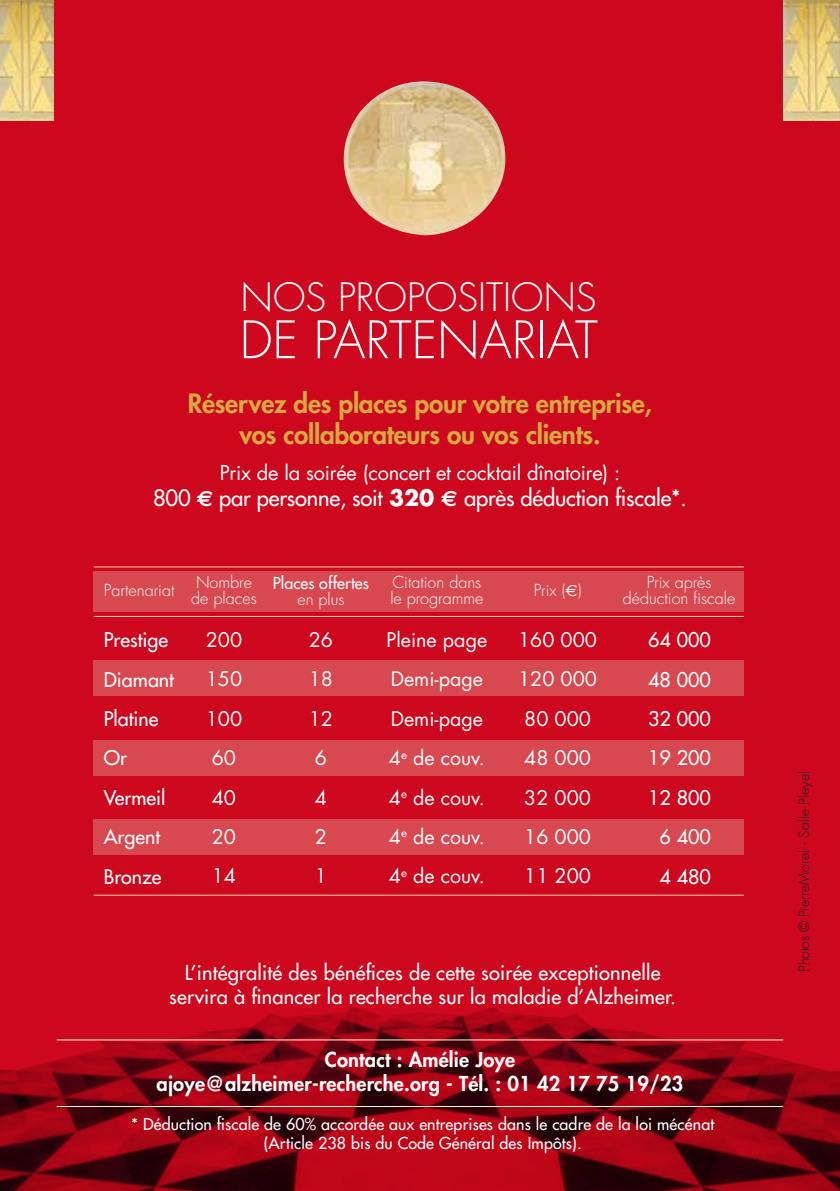
<style>
.page{position:relative;width:840px;height:1191px;background:#fff}
.page>*{position:absolute;margin:0;border:0;box-sizing:border-box;transform-origin:0 0}
.t1{font:300 50.2px "Futura";color:#fff}
.t2{font:300 38px "Futura";color:#fff}
.t3{font:800 26px/31.2px "Futura";letter-spacing:-.01em;color:#d7a941;text-align:center}
.t4{font:22px "Futura";letter-spacing:-.01em;color:#fff}
.t5{font:20px/24px "Futura";letter-spacing:.01em;color:#fff;text-align:center}
.t6{font:800 20px/24px "Futura";letter-spacing:.01em;color:#fff;text-align:center}
.t7{font:20px "Futura";letter-spacing:-.01em;color:#fff}
.t8{font:19.6px/39.4px "Futura";color:#fff;text-align:center}
.t9{font:19.6px/39.4px "Futura";color:#fff}
.t10{font:300 16.2px/16.2px "Futura";color:#fff}
.t11{font:16.2px "Futura";color:#fff}
.t12{font:16px/19.2px "Futura";letter-spacing:.01em;color:#fff;text-align:center}
.t13{font:300 14px "Futura";letter-spacing:.01em;color:#1a171c}
.s1{font-family:"Euro Sans";font-weight:700}
.s2{font-weight:700}
.s3{font-family:"Euro Sans";font-weight:400}
</style>
<div class="page">
<hr style="left:839px;top:0;width:1px;height:1191px;background:#fdfaf6">
<img style="left:839px;top:112px;width:1px;height:1079px">
<div style="left:0;top:0;width:839px;height:1191px;background:#cd071e"></div>
<img style="left:0;top:1006px;width:839px;height:185px">
<img style="left:343px;top:81px;width:163px;height:155px">
<img style="left:0;top:0;width:53px;height:120px">
<img style="left:783px;top:0;width:56px;height:120px">
<hr style="left:57px;top:1039px;width:725px;height:1px;background:#fffbdb">
<hr style="left:57px;top:1106px;width:725px;height:1px;background:#fffbdb">
<div style="left:94px;top:660px;width:649px;height:35px;background:#d84850"></div>
<div style="left:94px;top:740px;width:649px;height:35px;background:#d84850"></div>
<div style="left:94px;top:819px;width:649px;height:35px;background:#d84850"></div>
<div style="left:94px;top:571px;width:649px;height:41px;background:#d84850"></div>
<hr style="left:94px;top:566px;width:649px;height:1px;background:#ebd3a2">
<hr style="left:94px;top:616px;width:649px;height:1px;background:#ebd3a2">
<hr style="left:94px;top:894px;width:649px;height:1px;background:#ebd3a2">
<h2 class="t2" style="left:241px;top:274px;width:357px">Nos propositions</h2>
<h1 class="t1" style="left:239px;top:309px;width:359px">de partenariat</h1>
<h3 class="t3" style="left:188px;top:388px;width:465px">Réservez des places pour votre entreprise, vos collaborateurs ou vos clients.</h3>
<p class="t7" style="left:219px;top:460px;width:402px">Prix de la soirée (concert et cocktail dînatoire) :</p>
<p class="t4" style="left:153px;top:484px;width:535px">800 <span class="s1">€</span> par personne, soit <span class="s2">320</span> <span class="s1">€</span> après déduction fiscale*.</p>
<p class="t10" style="left:104px;top:582px;width:72px">Partenariat</p>
<p class="t9" style="left:104px;top:620px;width:72px">Prestige<br>Diamant<br>Platine<br>Or<br>Vermeil<br>Argent<br>Bronze</p>
<p class="t10" style="left:191px;top:574px;width:67px">Nombre de places</p>
<p class="t8" style="left:206px;top:620px;width:38px">200<br>150<br>100<br>60<br>40<br>20<br>14</p>
<p class="t11" style="left:273px;top:572px;width:97px">Places offertes</p>
<p class="t10" style="left:297px;top:591px;width:48px">en plus</p>
<p class="t8" style="left:308px;top:620px;width:26px">26<br>18<br>12<br>6<br>4<br>2<br>1</p>
<p class="t10" style="left:390px;top:574px;width:94px">Citation dans le programme</p>
<p class="t10" style="left:622px;top:574px;width:114px;text-align:center">Prix après déduction fiscale</p>
<p class="t8" style="left:386px;top:620px;width:102px;text-align:left">Pleine page<br>Demi-page<br>Demi-page<br>4<sup>e</sup> de couv.<br>4<sup>e</sup> de couv.<br>4<sup>e</sup> de couv.<br>4<sup>e</sup> de couv.</p>
<p class="t10" style="left:533px;top:582px;width:49px">Prix (<span class="s3">€</span>)</p>
<p class="t8" style="left:518px;top:620px;width:80px">160 000<br>120 000<br>80 000<br>48 000<br>32 000<br>16 000<br>11 200</p>
<p class="t9" style="left:647px;top:620px;width:64px;text-align:center">64 000<br>48 000<br>32 000<br>19 200<br>12 800<br>6 400<br>4 480</p>
<p class="t5" style="left:169px;top:960px;width:508px">L’intégralité des bénéfices de cette soirée exceptionnelle servira à financer la recherche sur la maladie d’Alzheimer.</p>
<p class="t6" style="left:156px;top:1048px;width:528px">Contact : Amélie Joye<br>ajoye@alzheimer-recherche.org - Tél. : 01 42 17 75 19/23</p>
<p class="t12" style="left:131px;top:1114px;width:584px">* Déduction fiscale de 60% accordée aux entreprises dans le cadre de la loi mécénat (Article 238 bis du Code Général des Impôts).</p>
<p class="t13" style="left:795px;top:971px;width:202px;rotate:-90deg">Photos © PierreMorel - Salle Pleyel</p>
</div>
